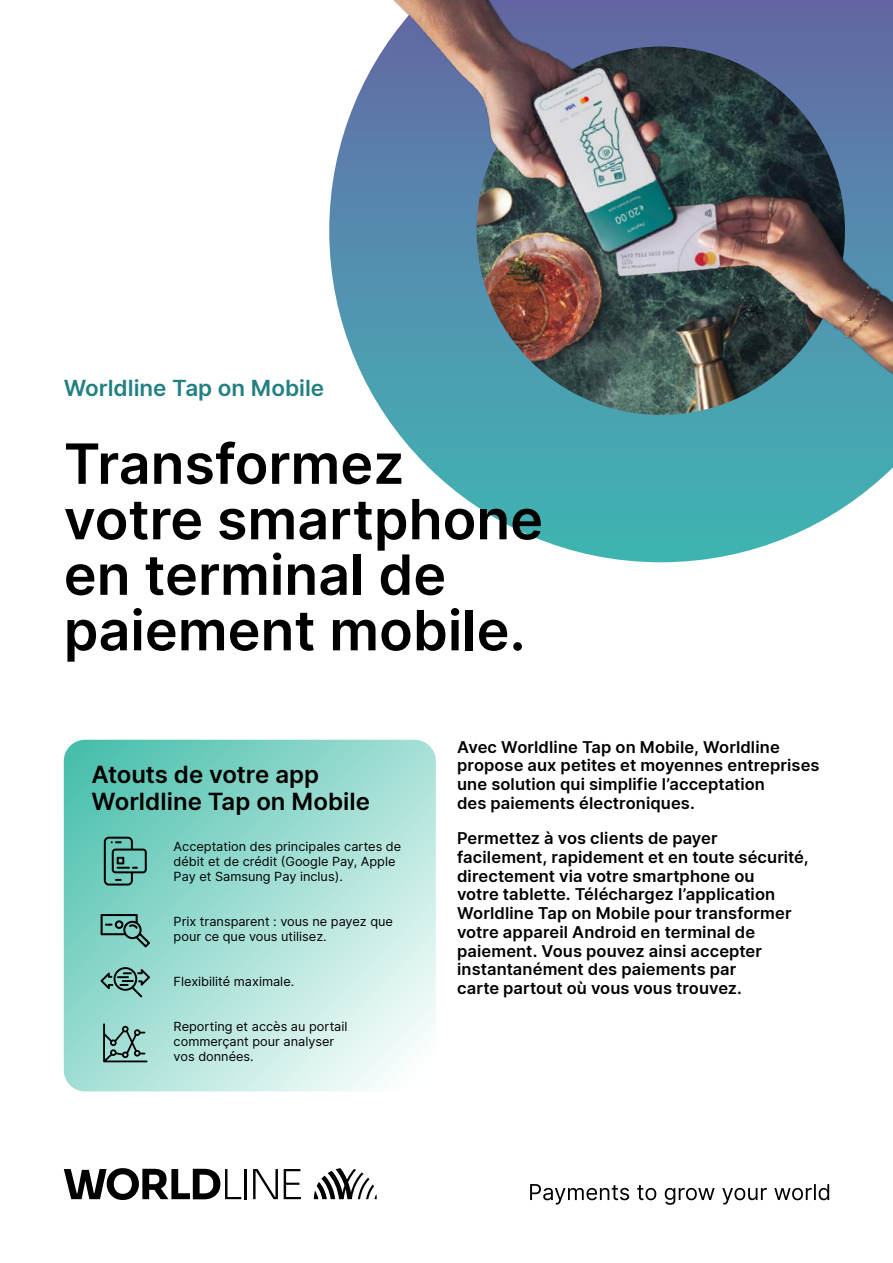
<style>
.page{position:relative;width:893px;height:1263px;background:#fff}
.page>*{position:absolute;margin:0;border:0;box-sizing:border-box;transform-origin:0 0}
.t1{font:600 55.5px/55.5px "Inter";color:#000}
.t2{font:600 24px/26.2px "Inter";color:#000}
.t3{font:600 22.5px "Inter";color:#238082}
.t4{font:600 16.5px/18.8px "Inter";letter-spacing:.005em;color:#000}
.t5{font:12.75px/15px "Inter";color:#000}
</style>
<div class="page">
<svg style="left:64px;top:740px;width:372px;height:351px"></svg>
<svg style="left:104px;top:837px;width:43px;height:48px"></svg>
<svg style="left:103px;top:1023px;width:44px;height:39px"></svg>
<svg style="left:101px;top:914px;width:49px;height:33px"></svg>
<svg style="left:100px;top:967px;width:50px;height:30px"></svg>
<svg style="left:329px;top:68px;width:43px;height:326px"></svg>
<img style="left:372px;top:0;width:521px;height:563px">
<svg style="left:314px;top:1168px;width:63px;height:31px"></svg>
<hr style="left:244px;top:1169px;width:2px;height:30px;background:#000">
<svg style="left:284px;top:1169px;width:17px;height:30px"></svg>
<svg style="left:253px;top:1169px;width:25px;height:30px"></svg>
<svg style="left:64px;top:1168px;width:177px;height:32px"></svg>
<svg style="left:530px;top:1184px;width:299px;height:21px"></svg>
<h3 class="t3" style="left:64px;top:371px;width:262px">Worldline Tap on Mobile</h3>
<h1 class="t1" style="left:64px;top:435px;width:481px">Transformez votre smartphone en terminal de paiement mobile.</h1>
<h2 class="t2" style="left:91px;top:761px;width:280px">Atouts de votre app<br>Worldline Tap on Mobile</h2>
<p class="t5" style="left:174px;top:839px;width:229px">Acceptation des principales cartes de débit et de crédit (Google Pay, Apple<br>Pay et Samsung Pay inclus).</p>
<p class="t5" style="left:174px;top:914px;width:221px">Prix transparent : vous ne payez que pour ce que vous utilisez.</p>
<p class="t5" style="left:174px;top:974px;width:122px">Flexibilité maximale.</p>
<p class="t5" style="left:174px;top:1019px;width:175px">Reporting et accès au portail commerçant pour analyser vos données.</p>
<p class="t4" style="left:457px;top:737px;width:364px">Avec Worldline Tap on Mobile, Worldline propose aux petites et moyennes entreprises une solution qui simplifie l’acceptation<br>des paiements électroniques.</p>
<p class="t4" style="left:457px;top:828px;width:353px">Permettez à vos clients de payer facilement, rapidement et en toute sécurité, directement via votre smartphone ou<br>votre tablette. Téléchargez l’application Worldline Tap on Mobile pour transformer votre appareil Android en terminal de paiement. Vous pouvez ainsi accepter instantanément des paiements par<br>carte partout où vous vous trouvez.</p>
</div>
